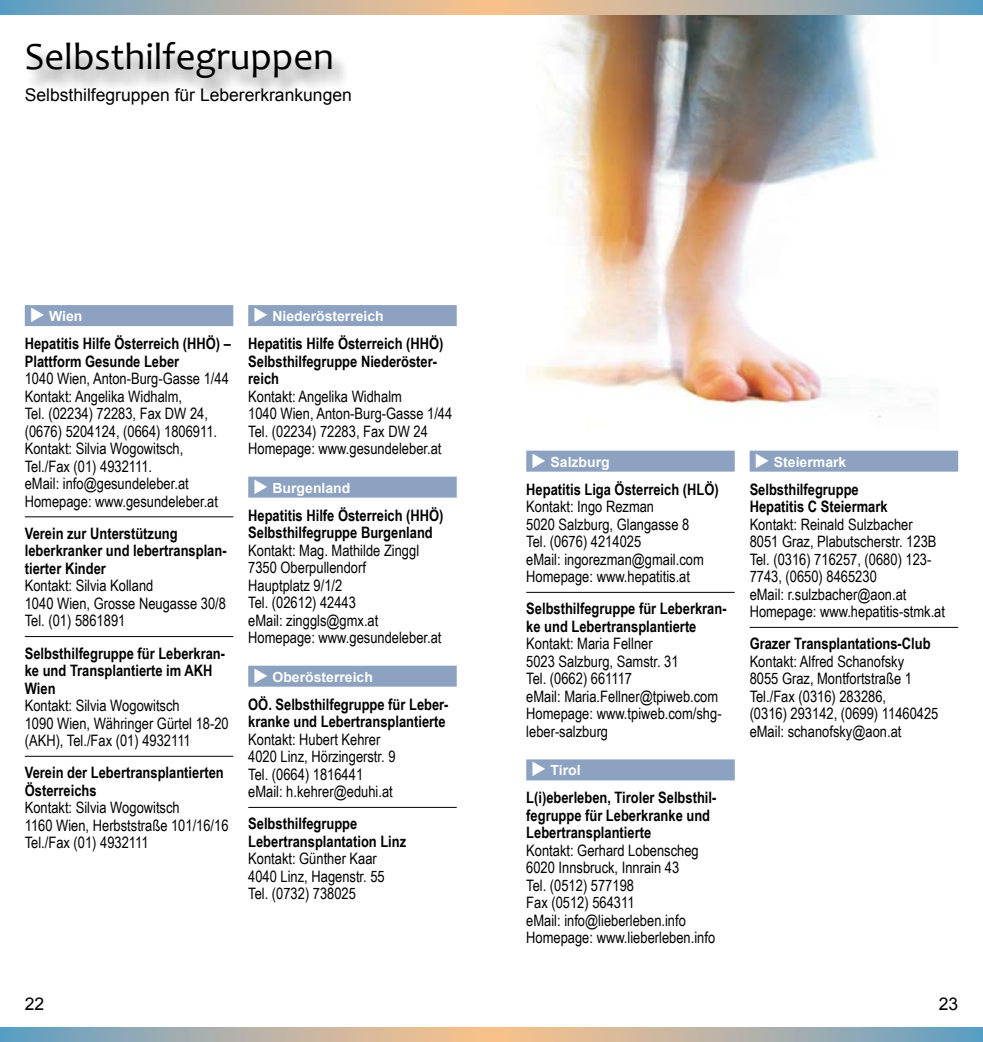
<style>
.page{position:relative;width:983px;height:1042px;background:#fff}
.page>*{position:absolute;margin:0;border:0;box-sizing:border-box;transform-origin:0 0}
.t1{font:38.5px "Candara";color:#000}
.t2{font:17.5px "Arial";color:#000}
.t3{font:15.75px/17.5px "Arial Narrow";color:#000}
.t4{font:700 15.75px/17.5px "Arial Narrow";color:#000}
.t5{font:700 14px "Arial";color:#fff}
</style>
<div class="page">
<img style="left:526px;top:15px;width:364px;height:403px">
<div style="left:25px;top:305px;width:208px;height:21px;background:#8ca2c0"></div>
<hr style="left:25px;top:516px;width:208px;height:1px;background:#000">
<hr style="left:25px;top:636px;width:208px;height:1px;background:#000">
<hr style="left:25px;top:756px;width:208px;height:1px;background:#000">
<div style="left:23px;top:44px;width:478px;height:76px;background:#000;opacity:.5"></div>
<div style="left:248px;top:305px;width:208px;height:21px;background:#8ca2c0"></div>
<div style="left:248px;top:477px;width:208px;height:21px;background:#8ca2c0"></div>
<div style="left:248px;top:666px;width:208px;height:21px;background:#8ca2c0"></div>
<hr style="left:248px;top:807px;width:208px;height:1px;background:#000">
<div style="left:526px;top:451px;width:208px;height:21px;background:#8ca2c0"></div>
<hr style="left:526px;top:592px;width:208px;height:1px;background:#000">
<div style="left:526px;top:759px;width:208px;height:21px;background:#8ca2c0"></div>
<div style="left:749px;top:451px;width:208px;height:21px;background:#8ca2c0"></div>
<hr style="left:749px;top:627px;width:208px;height:1px;background:#000">
<svg style="left:0;top:0;width:491px;height:15px;background:#b1b1a8"></svg>
<svg style="left:0;top:1027px;width:491px;height:15px;background:#b1b1a8"></svg>
<svg style="left:491px;top:0;width:491px;height:15px;background:#b2b1a8"></svg>
<svg style="left:491px;top:1027px;width:491px;height:15px;background:#b2b1a8"></svg>
<h1 class="t1" style="left:25px;top:34px;width:310px">Selbsthilfegruppen</h1>
<p class="t2" style="left:25px;top:83px;width:328px">Selbsthilfegruppen für Lebererkrankungen</p>
<p class="t5" style="left:30px;top:307px;width:54px">◆ Wien</p>
<p class="t4" style="left:25px;top:334px;width:207px">Hepatitis Hilfe Österreich (HHÖ) –<br>Plattform Gesunde Leber</p>
<p class="t3" style="left:25px;top:369px;width:205px">1040 Wien, Anton-Burg-Gasse 1/44<br>Kontakt: Angelika Widhalm,<br>Tel. (02234) 72283, Fax DW 24, (0676) 5204124, (0664) 1806911.<br>Kontakt: Silvia Wogowitsch,<br>Tel./Fax (01) 4932111.<br>eMail: info@gesundeleber.at<br>Homepage: www.gesundeleber.at</p>
<p class="t4" style="left:25px;top:524px;width:202px">Verein zur Unterstützung leberkranker und lebertransplan&shy;tierter Kinder</p>
<p class="t3" style="left:25px;top:576px;width:203px">Kontakt: Silvia Kolland<br>1040 Wien, Grosse Neugasse 30/8<br>Tel. (01) 5861891</p>
<p class="t4" style="left:25px;top:643px;width:202px">Selbsthilfegruppe für Leberkran&shy;ke und Transplantierte im AKH<br>Wien</p>
<p class="t3" style="left:25px;top:696px;width:205px">Kontakt: Silvia Wogowitsch<br>1090 Wien, Währinger Gürtel 18-20 (AKH), Tel./Fax (01) 4932111</p>
<p class="t4" style="left:25px;top:763px;width:200px">Verein der Lebertransplantierten<br>Österreichs</p>
<p class="t3" style="left:25px;top:798px;width:205px">Kontakt: Silvia Wogowitsch<br>1160 Wien, Herbststraße 101/16/16<br>Tel./Fax (01) 4932111</p>
<p class="t5" style="left:253px;top:307px;width:132px">◆ Niederösterreich</p>
<p class="t4" style="left:248px;top:334px;width:197px">Hepatitis Hilfe Österreich (HHÖ)<br>Selbsthilfegruppe Niederöster&shy;reich</p>
<p class="t3" style="left:248px;top:387px;width:205px">Kontakt: Angelika Widhalm<br>1040 Wien, Anton-Burg-Gasse 1/44<br>Tel. (02234) 72283, Fax DW 24<br>Homepage: www.gesundeleber.at</p>
<p class="t5" style="left:253px;top:478px;width:99px">◆ Burgenland</p>
<p class="t4" style="left:248px;top:505px;width:197px">Hepatitis Hilfe Österreich (HHÖ)<br>Selbsthilfegruppe Burgenland</p>
<p class="t3" style="left:248px;top:541px;width:195px">Kontakt: Mag. Mathilde Zinggl<br>7350 Oberpullendorf<br>Hauptplatz 9/1/2<br>Tel. (02612) 42443<br>eMail: zinggls@gmx.at<br>Homepage: www.gesundeleber.at</p>
<p class="t5" style="left:253px;top:667px;width:121px">◆ Oberösterreich</p>
<p class="t4" style="left:248px;top:694px;width:202px">OÖ. Selbsthilfegruppe für Leber&shy;kranke und Lebertransplantierte</p>
<p class="t3" style="left:248px;top:730px;width:149px">Kontakt: Hubert Kehrer<br>4020 Linz, Hörzingerstr. 9<br>Tel. (0664) 1816441 eMail: h.kehrer@eduhi.at</p>
<p class="t4" style="left:248px;top:814px;width:159px">Selbsthilfegruppe<br>Lebertransplantation Linz</p>
<p class="t3" style="left:248px;top:849px;width:138px">Kontakt: Günther Kaar<br>4040 Linz, Hagenstr. 55<br>Tel. (0732) 738025</p>
<p class="t5" style="left:531px;top:452px;width:80px">◆ Salzburg</p>
<p class="t4" style="left:526px;top:479px;width:194px">Hepatitis Liga Österreich (HLÖ)</p>
<p class="t3" style="left:526px;top:497px;width:179px">Kontakt: Ingo Rezman<br>5020 Salzburg, Glangasse 8<br>Tel. (0676) 4214025<br>eMail: ingorezman@gmail.com<br>Homepage: www.hepatitis.at</p>
<p class="t4" style="left:526px;top:599px;width:202px">Selbsthilfegruppe für Leberkran&shy;ke und Lebertransplantierte</p>
<p class="t3" style="left:526px;top:634px;width:197px">Kontakt: Maria Fellner<br>5023 Salzburg, Samstr. 31<br>Tel. (0662) 661117<br>eMail: Maria.Fellner@tpiweb.com<br>Homepage: www.tpiweb.com/shg&shy;leber-salzburg</p>
<p class="t5" style="left:531px;top:761px;width:51px">◆ Tirol</p>
<p class="t4" style="left:526px;top:788px;width:191px">L(i)eberleben, Tiroler Selbsthil&shy;fegruppe für Leberkranke und<br>Lebertransplantierte</p>
<p class="t3" style="left:526px;top:841px;width:190px">Kontakt: Gerhard Lobenscheg<br>6020 Innsbruck, Innrain 43<br>Tel. (0512) 577198<br>Fax (0512) 564311<br>eMail: info@lieberleben.info<br>Homepage: www.lieberleben.info</p>
<p class="t5" style="left:754px;top:452px;width:93px">◆ Steiermark</p>
<p class="t4" style="left:749px;top:479px;width:139px">Selbsthilfegruppe<br>Hepatitis C Steiermark</p>
<p class="t3" style="left:749px;top:515px;width:197px">Kontakt: Reinald Sulzbacher<br>8051 Graz, Plabutscherstr. 123B<br>Tel. (0316) 716257, (0680) 123-<br>7743, (0650) 8465230<br>eMail: r.sulzbacher@aon.at<br>Homepage: www.hepatitis-stmk.at</p>
<p class="t4" style="left:749px;top:634px;width:182px">Grazer Transplantations-Club</p>
<p class="t3" style="left:749px;top:652px;width:190px">Kontakt: Alfred Schanofsky<br>8055 Graz, Montfortstraße 1<br>Tel./Fax (0316) 283286,<br>(0316) 293142, (0699) 11460425 eMail: schanofsky@aon.at</p>
<p class="t2" style="left:25px;top:992px;width:21px">22</p>
<p class="t2" style="left:938px;top:992px;width:21px">23</p>
</div>
